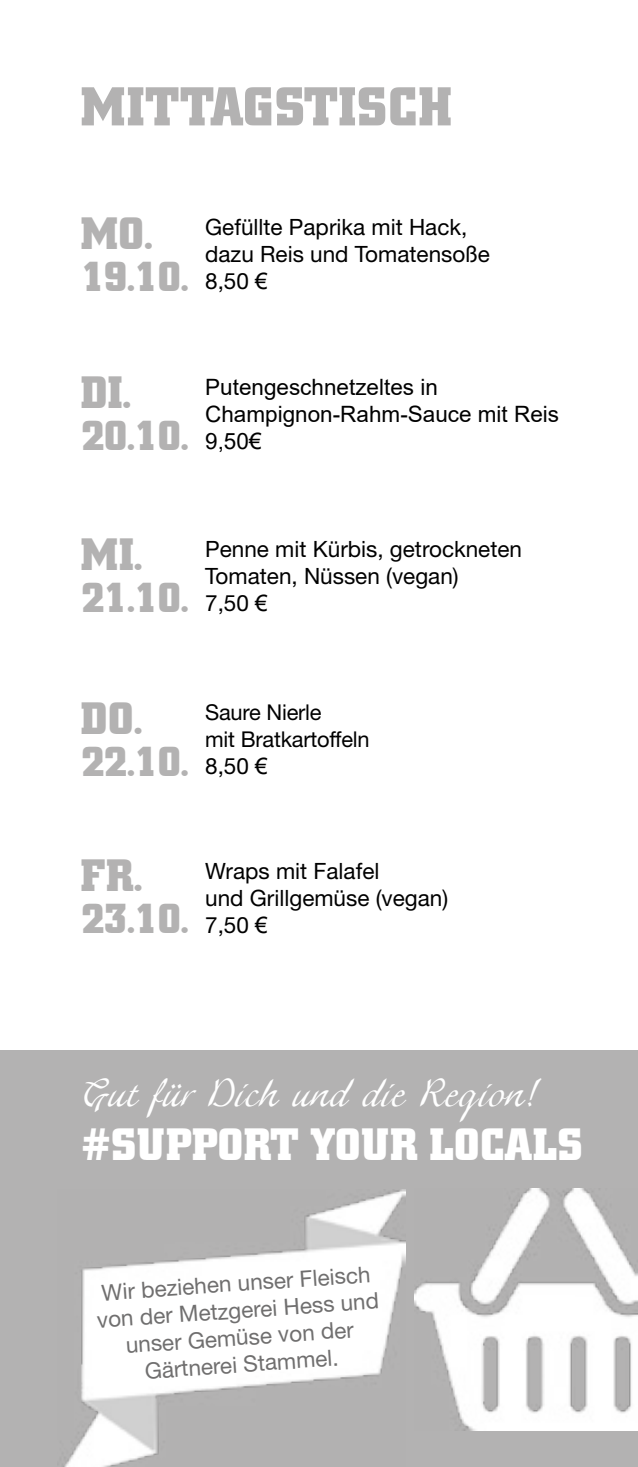
<style>
.page{position:relative;width:638px;height:1467px;background:#fff}
.page>*{position:absolute;margin:0;border:0;box-sizing:border-box;transform-origin:0 0}
.t1{font:700 54px "City";letter-spacing:.02em;color:#b3b2b2}
.t2{font:700 45px "City";letter-spacing:.02em;color:#fff}
.t3{font:700 45px "City";letter-spacing:.02em;color:#b3b2b2}
.t4{font:700 41.62px "City";letter-spacing:-.02em;color:#b3b2b2}
.t5{font:40.5px "Linotype Agogo";letter-spacing:.025em;color:#fff}
.t6{font:22.5px/27px "Helvetica Neue";color:#000}
.t7{font:22.5px/27px "Helvetica Neue";color:#706f6f;text-align:center}
.t8{font:22.5px/27px "Arial";color:#000}
.t9{font:21.82px/27px "Helvetica Neue";letter-spacing:-.01em;color:#000}
.s1{font-family:"Arial"}
</style>
<div class="page">
<div style="left:0;top:1050px;width:638px;height:417px;background:#b3b2b2"></div>
<img style="left:63px;top:1189px;width:342px;height:278px">
<img style="left:415px;top:1188px;width:223px;height:242px">
<h1 class="t1" style="left:81px;top:77px;width:372px">MITTAGSTISCH</h1>
<h2 class="t3" style="left:81px;top:209px;width:74px">MO.</h2>
<h3 class="t4" style="left:81px;top:253px;width:110px">19.10.</h3>
<p class="t6" style="left:205px;top:213px;width:286px">Gefüllte Paprika mit Hack, dazu Reis und Tomatensoße<br>8,50 <span class="s1">€</span></p>
<h2 class="t3" style="left:81px;top:367px;width:52px">DI.</h2>
<h3 class="t4" style="left:81px;top:412px;width:110px">20.10.</h3>
<p class="t8" style="left:205px;top:373px;width:355px">Putengeschnetzeltes in<br>Champignon-Rahm-Sauce mit Reis<br>9,50€</p>
<h2 class="t3" style="left:81px;top:530px;width:63px">MI.</h2>
<h3 class="t4" style="left:81px;top:574px;width:110px">21.10.</h3>
<p class="t6" style="left:205px;top:536px;width:318px">Penne mit Kürbis, getrockneten<br>Tomaten, Nüssen (vegan)<br>7,50 <span class="s1">€</span></p>
<h2 class="t3" style="left:81px;top:693px;width:63px">DO.</h2>
<h3 class="t4" style="left:81px;top:738px;width:110px">22.10.</h3>
<p class="t9" style="left:205px;top:699px;width:166px">Saure Nierle<br>mit Bratkartoffeln</p>
<p class="t6" style="left:205px;top:753px;width:64px">8,50 <span class="s1">€</span></p>
<h2 class="t3" style="left:81px;top:851px;width:63px">FR.</h2>
<h3 class="t4" style="left:81px;top:895px;width:110px">23.10.</h3>
<p class="t6" style="left:205px;top:858px;width:244px">Wraps mit Falafel<br>und Grillgemüse (vegan)<br>7,50 <span class="s1">€</span></p>
<h3 class="t5" style="left:81px;top:1071px;width:459px">Gut für Dich und die Region!</h3>
<h2 class="t2" style="left:81px;top:1119px;width:503px">#SUPPORT YOUR LOCALS</h2>
<p class="t7" style="left:94px;top:1279px;width:284px;rotate:-4deg">Wir beziehen unser Fleisch von der Metzgerei Hess und unser Gemüse von der<br>Gärtnerei Stammel.</p>
</div>
